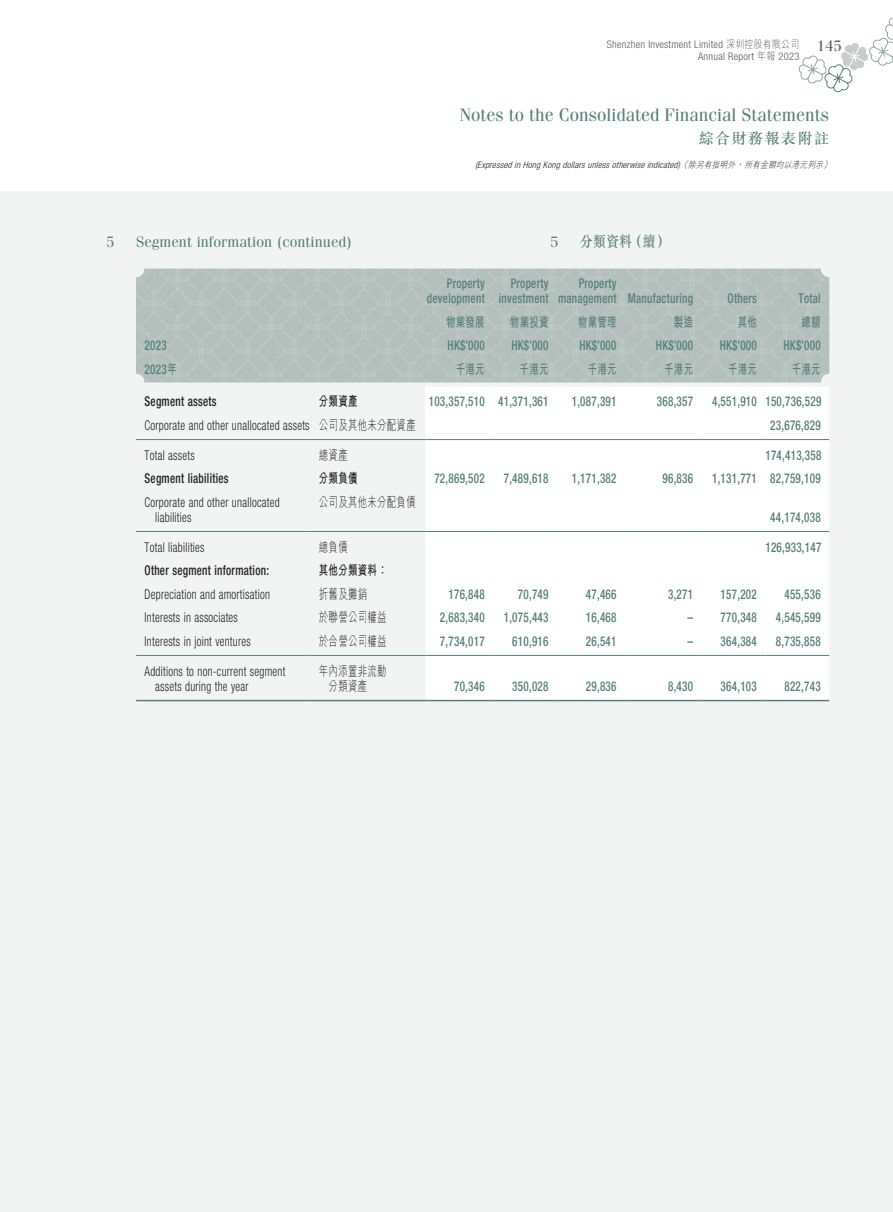
<style>
.page{position:relative;width:893px;height:1212px;background:#fff}
.page>*{position:absolute;margin:0;border:0;box-sizing:border-box;transform-origin:0 0}
.t1{font:18px "Fenice Std";color:#568177}
.t2{font:15px "Fenice Std";color:#568177}
.t3{font:500 15px "M Sung HK";letter-spacing:.1em;color:#568177}
.t4{font:500 15px "M Sung HK";letter-spacing:.1em;color:#568177;scale:.85 1}
.t5{font:15px "Fenice Std";color:#57585a}
.t6{font:500 condensed 13.5px/15px "Helvetica Neue LT Std";letter-spacing:.025em;color:#568177;text-align:right;scale:.82 1}
.t7{font:300 condensed 13.5px/15px "Helvetica Neue LT Std";letter-spacing:.025em;color:#231f20;scale:.82 1}
.t8{font:500 condensed 13.5px "Helvetica Neue LT Std";letter-spacing:.025em;color:#231f20;scale:.82 1}
.t9{font:300 13.5px/15px "M Hei HK";letter-spacing:.03em;color:#231f20;scale:.7 1}
.t10{font:700 13.5px "M Hei HK";letter-spacing:.03em;color:#568177;scale:.7 1}
.t11{font:700 13.5px "M Hei HK";letter-spacing:.03em;color:#231f20;scale:.7 1}
.t12{font:300 condensed 10.5px/12px "Helvetica Neue LT Std";letter-spacing:.025em;color:#57585a;text-align:right}
.t13{font:italic 300 condensed 9px "Helvetica Neue LT Std";color:#231f20}
.s1{font-family:"M Hei HK";font-stretch:normal}
.s2{font-family:"M Hei HK";font-weight:700;font-stretch:normal}
</style>
<div class="page">
<div style="left:0;top:191px;width:893px;height:1021px;background:#f2f4f3"></div>
<svg style="left:798px;top:17px;width:95px;height:76px"></svg>
<div style="left:136px;top:269px;width:688px;height:113px;background:#b4c0bc"></div>
<div style="left:426px;top:387px;width:403px;height:46px;background:#fff"></div>
<div style="left:425px;top:434px;width:404px;height:266px;background:#fff"></div>
<hr style="left:136px;top:439px;width:174px;height:1px;background:#568177">
<hr style="left:310px;top:439px;width:115px;height:1px;background:#568177">
<hr style="left:425px;top:439px;width:68px;height:1px;background:#568177">
<hr style="left:493px;top:439px;width:64px;height:1px;background:#568177">
<hr style="left:557px;top:439px;width:68px;height:1px;background:#568177">
<hr style="left:625px;top:439px;width:77px;height:1px;background:#568177">
<hr style="left:702px;top:439px;width:63px;height:1px;background:#568177">
<hr style="left:765px;top:439px;width:64px;height:1px;background:#568177">
<hr style="left:136px;top:531px;width:174px;height:1px;background:#568177">
<hr style="left:310px;top:531px;width:115px;height:1px;background:#568177">
<hr style="left:425px;top:531px;width:68px;height:1px;background:#568177">
<hr style="left:493px;top:531px;width:64px;height:1px;background:#568177">
<hr style="left:557px;top:531px;width:68px;height:1px;background:#568177">
<hr style="left:625px;top:531px;width:77px;height:1px;background:#568177">
<hr style="left:702px;top:531px;width:63px;height:1px;background:#568177">
<hr style="left:765px;top:531px;width:64px;height:1px;background:#568177">
<hr style="left:136px;top:655px;width:174px;height:1px;background:#568177">
<hr style="left:310px;top:655px;width:115px;height:1px;background:#568177">
<hr style="left:425px;top:655px;width:68px;height:1px;background:#568177">
<hr style="left:493px;top:655px;width:64px;height:1px;background:#568177">
<hr style="left:557px;top:655px;width:68px;height:1px;background:#568177">
<hr style="left:625px;top:655px;width:77px;height:1px;background:#568177">
<hr style="left:702px;top:655px;width:63px;height:1px;background:#568177">
<hr style="left:765px;top:655px;width:64px;height:1px;background:#568177">
<hr style="left:136px;top:700px;width:174px;height:1px;background:#568177">
<hr style="left:310px;top:700px;width:115px;height:1px;background:#568177">
<hr style="left:425px;top:700px;width:68px;height:1px;background:#568177">
<hr style="left:493px;top:700px;width:64px;height:1px;background:#568177">
<hr style="left:557px;top:700px;width:68px;height:1px;background:#568177">
<hr style="left:625px;top:700px;width:77px;height:1px;background:#568177">
<hr style="left:702px;top:700px;width:63px;height:1px;background:#568177">
<hr style="left:765px;top:700px;width:64px;height:1px;background:#568177">
<p class="t12" style="left:607px;top:38px;width:194px">Shenzhen Investment Limited <span class="s1">深圳控股有限公司<br></span>Annual Report <span class="s1">年報</span> 2023</p>
<p class="t5" style="left:817px;top:37px;width:27px">145</p>
<p class="t2" style="left:106px;top:233px;width:10px">5</p>
<p class="t2" style="left:136px;top:233px;width:217px">Segment information (continued)</p>
<h1 class="t1" style="left:459px;top:104px;width:371px">Notes to the Consolidated Financial Statements</h1>
<p class="t3" style="left:699px;top:128px;width:132px">綜合財務報表附註</p>
<p class="t13" style="left:475px;top:160px;width:361px">(ExpressedinHongKongdollarsunlessotherwiseindicated) <span class="s1">（除另有指明外，所有金額均以港元列示）</span></p>
<p class="t2" style="left:550px;top:233px;width:10px">5</p>
<p class="t4" style="left:580px;top:231px;width:109px">分類資料（續）</p>
<p class="t6" style="left:427px;top:276px;width:72px">Property development</p>
<p class="t6" style="left:499px;top:276px;width:62px">Property investment</p>
<p class="t6" style="left:558px;top:276px;width:166px;text-align:left;text-indent:21px">Property<br>management Manufacturing</p>
<p class="t6" style="left:728px;top:291px;width:37px">Others</p>
<p class="t6" style="left:799px;top:291px;width:28px">Total</p>
<p class="t10" style="left:446px;top:312px;width:57px">物業發展</p>
<p class="t10" style="left:510px;top:312px;width:57px">物業投資</p>
<p class="t10" style="left:578px;top:312px;width:57px">物業管理</p>
<p class="t10" style="left:674px;top:312px;width:29px">製造</p>
<p class="t10" style="left:738px;top:312px;width:29px">其他</p>
<p class="t10" style="left:801px;top:312px;width:29px">總額</p>
<p class="t6" style="left:145px;top:338px;width:28px">2023</p>
<p class="t6" style="left:448px;top:338px;width:47px">HK$’000</p>
<p class="t6" style="left:511px;top:338px;width:47px">HK$’000</p>
<p class="t6" style="left:579px;top:338px;width:47px">HK$’000</p>
<p class="t6" style="left:656px;top:338px;width:47px">HK$’000</p>
<p class="t6" style="left:720px;top:338px;width:47px">HK$’000</p>
<p class="t6" style="left:783px;top:338px;width:47px">HK$’000</p>
<p class="t6" style="left:145px;top:361px;width:41px">2023<span class="s2">年</span></p>
<p class="t10" style="left:456px;top:359px;width:43px">千港元</p>
<p class="t10" style="left:520px;top:359px;width:43px">千港元</p>
<p class="t10" style="left:588px;top:359px;width:43px">千港元</p>
<p class="t10" style="left:664px;top:359px;width:43px">千港元</p>
<p class="t10" style="left:728px;top:359px;width:43px">千港元</p>
<p class="t10" style="left:792px;top:359px;width:43px">千港元</p>
<p class="t8" style="left:145px;top:394px;width:89px">Segment assets</p>
<p class="t11" style="left:319px;top:392px;width:57px">分類資產</p>
<p class="t6" style="left:429px;top:394px;width:148px">103,357,510 41,371,361</p>
<p class="t6" style="left:572px;top:394px;width:56px">1,087,391</p>
<p class="t6" style="left:657px;top:394px;width:46px">368,357</p>
<p class="t6" style="left:712px;top:394px;width:135px">4,551,910 150,736,529</p>
<p class="t7" style="left:145px;top:417px;width:332px">Corporate and other unallocated assets <span class="s1">公司及其他未分配資產</span></p>
<p class="t6" style="left:770px;top:417px;width:63px">23,676,829</p>
<p class="t7" style="left:145px;top:447px;width:63px">Total assets</p>
<p class="t9" style="left:319px;top:447px;width:43px">總資產</p>
<p class="t6" style="left:765px;top:447px;width:70px">174,413,358</p>
<p class="t8" style="left:145px;top:470px;width:104px">Segment liabilities</p>
<p class="t11" style="left:319px;top:468px;width:57px">分類負債</p>
<p class="t6" style="left:434px;top:471px;width:63px">72,869,502</p>
<p class="t6" style="left:504px;top:471px;width:56px">7,489,618</p>
<p class="t6" style="left:572px;top:471px;width:56px">1,171,382</p>
<p class="t6" style="left:662px;top:471px;width:39px">96,836</p>
<p class="t6" style="left:712px;top:471px;width:134px">1,131,771 82,759,109</p>
<p class="t7" style="left:155px;top:494px;width:153px;text-indent:-11px">Corporate and other unallocated liabilities</p>
<p class="t9" style="left:319px;top:494px;width:140px">公司及其他未分配負債</p>
<p class="t6" style="left:770px;top:509px;width:63px">44,174,038</p>
<p class="t7" style="left:145px;top:539px;width:75px">Total liabilities</p>
<p class="t9" style="left:319px;top:539px;width:43px">總負債</p>
<p class="t6" style="left:765px;top:539px;width:70px">126,933,147</p>
<p class="t8" style="left:145px;top:562px;width:153px">Other segment information:</p>
<p class="t11" style="left:319px;top:560px;width:101px">其他分類資料：</p>
<p class="t7" style="left:145px;top:586px;width:154px">Depreciation and amortisation</p>
<p class="t9" style="left:319px;top:586px;width:71px">折舊及攤銷</p>
<p class="t6" style="left:448px;top:586px;width:46px">176,848</p>
<p class="t6" style="left:518px;top:586px;width:39px">70,749</p>
<p class="t6" style="left:586px;top:586px;width:39px">47,466</p>
<p class="t6" style="left:668px;top:586px;width:32px">3,271</p>
<p class="t6" style="left:721px;top:586px;width:46px">157,202</p>
<p class="t6" style="left:784px;top:586px;width:46px">455,536</p>
<p class="t7" style="left:145px;top:610px;width:115px">Interests in associates</p>
<p class="t9" style="left:319px;top:610px;width:98px">於聯營公司權益</p>
<p class="t6" style="left:440px;top:610px;width:56px">2,683,340</p>
<p class="t6" style="left:504px;top:610px;width:56px">1,075,443</p>
<p class="t6" style="left:586px;top:610px;width:39px">16,468</p>
<p class="t6" style="left:688px;top:610px;width:86px">– 770,348</p>
<p class="t6" style="left:776px;top:610px;width:56px">4,545,599</p>
<p class="t7" style="left:145px;top:633px;width:131px">Interests in joint ventures</p>
<p class="t9" style="left:319px;top:633px;width:98px">於合營公司權益</p>
<p class="t6" style="left:440px;top:633px;width:56px">7,734,017</p>
<p class="t6" style="left:512px;top:633px;width:46px">610,916</p>
<p class="t6" style="left:586px;top:633px;width:39px">26,541</p>
<p class="t6" style="left:688px;top:633px;width:86px">– 364,384</p>
<p class="t6" style="left:776px;top:633px;width:56px">8,735,858</p>
<p class="t7" style="left:155px;top:663px;width:160px;text-indent:-11px">Additions to non-current segment assets during the year</p>
<p class="t9" style="left:329px;top:663px;width:84px;text-indent:-10px">年內添置非流動分類資產</p>
<p class="t6" style="left:454px;top:678px;width:39px">70,346</p>
<p class="t6" style="left:512px;top:678px;width:46px">350,028</p>
<p class="t6" style="left:586px;top:678px;width:39px">29,836</p>
<p class="t6" style="left:668px;top:678px;width:32px">8,430</p>
<p class="t6" style="left:721px;top:678px;width:46px">364,103</p>
<p class="t6" style="left:784px;top:678px;width:46px">822,743</p>
</div>
